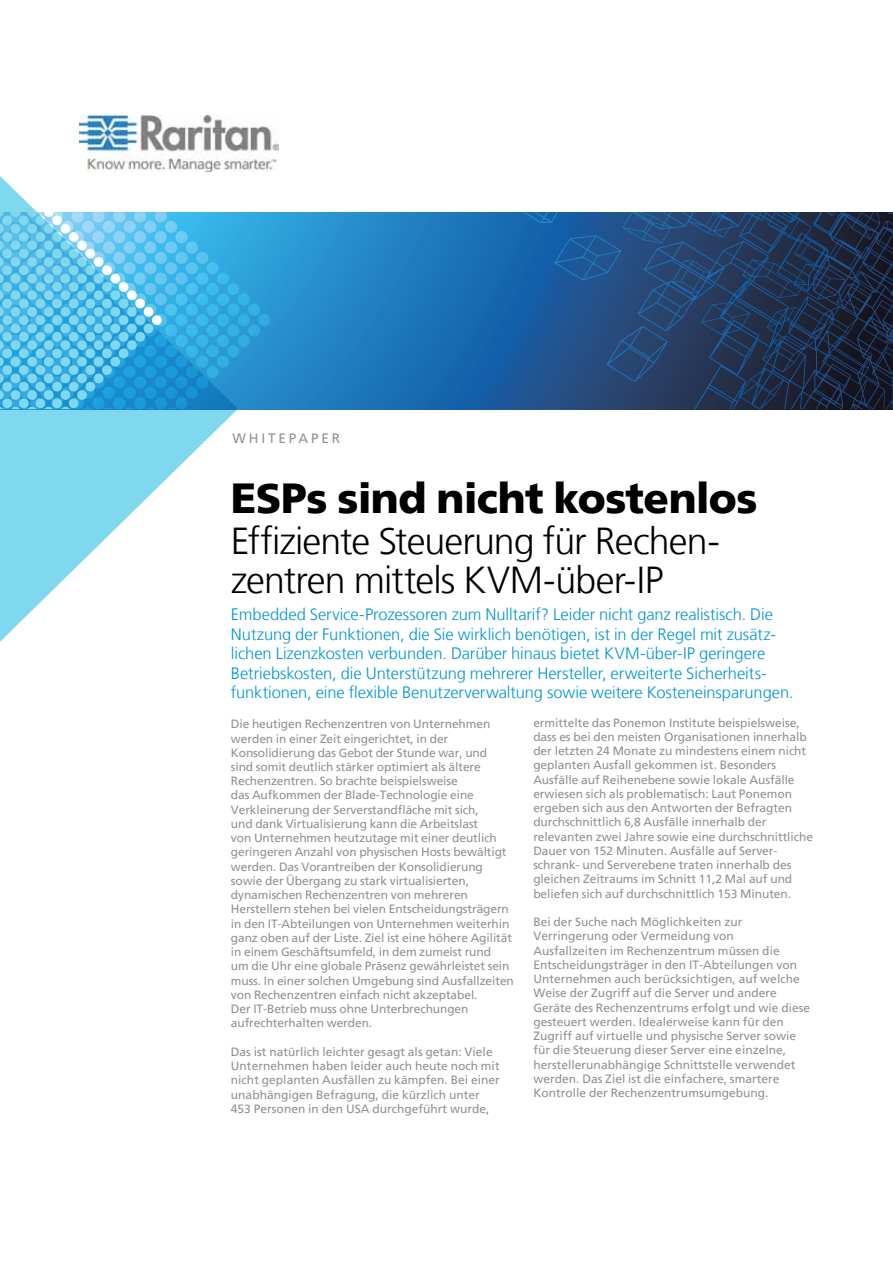
<style>
.page{position:relative;width:893px;height:1263px;background:#fff}
.page>*{position:absolute;margin:0;border:0;box-sizing:border-box;transform-origin:0 0}
.t1{font:900 42px "Frutiger";letter-spacing:-.015em;color:#000}
.t2{font:300 37.5px/39px "Frutiger LT";letter-spacing:-.025em;color:#000}
.t3{font:300 16.5px/19.5px "Frutiger LT";letter-spacing:-.005em;color:#0194d3}
.t4{font:13.5px "Frutiger LT";color:#919195}
.t5{font:12px/14.2px "Frutiger LT";letter-spacing:-.005em;color:#919195}
</style>
<div class="page">
<svg style="left:238px;top:212px;width:655px;height:197px;background:#205c91"></svg>
<svg style="left:681px;top:212px;width:212px;height:44px;background:#213758"></svg>
<img style="left:80px;top:115px;width:199px;height:57px">
<svg style="left:0;top:176px;width:238px;height:466px"></svg>
<p class="t4" style="left:232px;top:431px;width:28px">Whitepaper</p>
<h1 class="t1" style="left:231px;top:473px;width:528px">ESPs sind nicht kostenlos</h1>
<h2 class="t2" style="left:231px;top:522px;width:490px">Effiziente Steuerung für Rechen&shy;zentren mittels KVM-über-IP</h2>
<p class="t3" style="left:231px;top:605px;width:564px">Embedded Service-Prozessoren zum Nulltarif? Leider nicht ganz realistisch. Die Nutzung der Funktionen, die Sie wirklich benötigen, ist in der Regel mit zusätz&shy;lichen Lizenzkosten verbunden. Darüber hinaus bietet KVM-über-IP geringere Betriebskosten, die Unterstützung mehrerer Hersteller, erweiterte Sicherheits&shy;funktionen, eine flexible Benutzerverwaltung sowie weitere Kosteneinsparungen.</p>
<p class="t5" style="left:231px;top:717px;width:284px">Die heutigen Rechenzentren von Unternehmen werden in einer Zeit eingerichtet, in der Konsolidierung das Gebot der Stunde war, und<br>sind somit deutlich stärker optimiert als ältere Rechenzentren. So brachte beispielsweise<br>das Aufkommen der Blade-Technologie eine Verkleinerung der Serverstandfläche mit sich,<br>und dank Virtualisierung kann die Arbeitslast<br>von Unternehmen heutzutage mit einer deutlich geringeren Anzahl von physischen Hosts bewältigt werden. Das Vorantreiben der Konsolidierung sowie der Übergang zu stark virtualisierten, dynamischen Rechenzentren von mehreren Herstellern stehen bei vielen Entscheidungsträgern in den IT-Abteilungen von Unternehmen weiterhin ganz oben auf der Liste. Ziel ist eine höhere Agilität in einem Geschäftsumfeld, in dem zumeist rund<br>um die Uhr eine globale Präsenz gewährleistet sein muss. In einer solchen Umgebung sind Ausfallzeiten von Rechenzentren einfach nicht akzeptabel.<br>Der IT-Betrieb muss ohne Unterbrechungen aufrechterhalten werden.</p>
<p class="t5" style="left:231px;top:1045px;width:270px">Das ist natürlich leichter gesagt als getan: Viele Unternehmen haben leider auch heute noch mit nicht geplanten Ausfällen zu kämpfen. Bei einer unabhängigen Befragung, die kürzlich unter 453 Personen in den USA durchgeführt wurde,</p>
<p class="t5" style="left:533px;top:715px;width:281px">ermittelte das Ponemon Institute beispielsweise, dass es bei den meisten Organisationen innerhalb der letzten 24 Monate zu mindestens einem nicht geplanten Ausfall gekommen ist. Besonders Ausfälle auf Reihenebene sowie lokale Ausfälle erwiesen sich als problematisch: Laut Ponemon ergeben sich aus den Antworten der Befragten durchschnittlich 6,8 Ausfälle innerhalb der relevanten zwei Jahre sowie eine durchschnittliche Dauer von 152 Minuten. Ausfälle auf Server&shy;schrank- und Serverebene traten innerhalb des gleichen Zeitraums im Schnitt 11,2 Mal auf und beliefen sich auf durchschnittlich 153 Minuten.</p>
<p class="t5" style="left:533px;top:915px;width:278px">Bei der Suche nach Möglichkeiten zur Verringerung oder Vermeidung von Ausfallzeiten im Rechenzentrum müssen die Entscheidungsträger in den IT-Abteilungen von Unternehmen auch berücksichtigen, auf welche Weise der Zugriff auf die Server und andere Geräte des Rechenzentrums erfolgt und wie diese gesteuert werden. Idealerweise kann für den Zugriff auf virtuelle und physische Server sowie für die Steuerung dieser Server eine einzelne, herstellerunabhängige Schnittstelle verwendet werden. Das Ziel ist die einfachere, smartere Kontrolle der Rechenzentrumsumgebung.</p>
</div>
